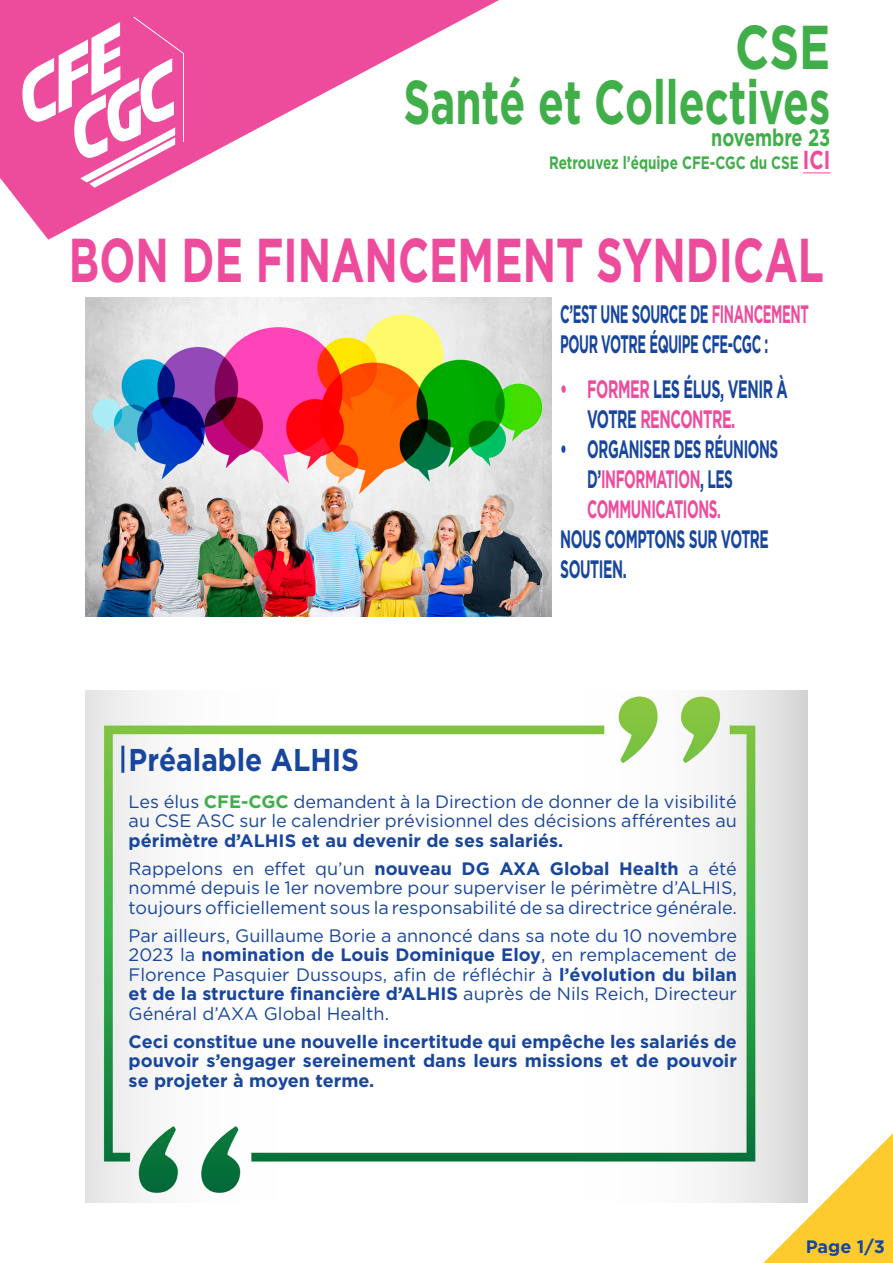
<style>
.page{position:relative;width:893px;height:1263px;background:#fff}
.page>*{position:absolute;margin:0;border:0;box-sizing:border-box;transform-origin:0 0}
.t1{font:700 61.8px "Gotham";color:#ed4c9c;scale:.68 1}
.t2{font:700 61.8px "Gotham";color:#40ae49;scale:.68 1}
.t3{font:700 61.8px "Gotham";color:#40ae49;scale:.75 1}
.t4{font:700 31.5px "Gotham";color:#18469d;scale:.89 1}
.t5{font:700 25.2px/30px "Gotham";letter-spacing:-.03em;color:#18469d;scale:.54 1}
.t6{font:700 25.2px/30px "Gotham";letter-spacing:-.03em;color:#18469d;scale:.52 1}
.t7{font:700 25.2px/30px "Gotham";letter-spacing:-.03em;color:#18469d;scale:.57 1}
.t8{font:700 25.2px/30px "Gotham";letter-spacing:-.03em;color:#18469d;scale:.55 1}
.t9{font:700 24px "Gotham";color:#40ae49;scale:.75 1}
.t10{font:18px/19.5px "Gotham";color:#18469d;text-align:justify}
.t11{font:700 18px/19.5px "Gotham";color:#18469d;text-align:justify}
.t12{font:700 18px "Gotham";color:#40ae49;scale:.75 1}
.s1{font-size:25.95px;color:#ed4c9c}
.s2{color:#ed4c9c}
.s3{font-weight:700;color:#40ae49}
.s4{font-weight:700}
</style>
<div class="page">
<svg style="left:0;top:0;width:499px;height:240px"></svg>
<svg style="left:803px;top:173px;width:27px;height:1px"></svg>
<svg style="left:763px;top:1133px;width:130px;height:130px"></svg>
<svg style="left:22px;top:17px;width:162px;height:171px"></svg>
<img style="left:85px;top:690px;width:723px;height:512px">
<hr style="left:121px;top:746px;width:3px;height:27px;background:#18469d">
<img style="left:85px;top:298px;width:467px;height:319px">
<p class="t3" style="left:735px;top:11px;width:128px">CSE</p>
<p class="t2" style="left:403px;top:67px;width:630px">Santé et Collectives</p>
<p class="t9" style="left:711px;top:124px;width:160px">novembre 23</p>
<p class="t12" style="left:549px;top:153px;width:377px">Retrouvez l’équipe CFE-CGC du CSE <span class="s1">ICI</span></p>
<p class="t1" style="left:69px;top:225px;width:1112px">BON DE FINANCEMENT SYNDICAL</p>
<p class="t6" style="left:560px;top:298px;width:480px">C’EST UNE SOURCE DE <span class="s2">FINANCEMENT<br></span>POUR VOTRE ÉQUIPE CFE-CGC :</p>
<p class="t7" style="left:587px;top:373px;width:354px;text-indent:-27px"><span class="s2">• FORMER</span> LES ÉLUS, VENIR À<br>VOTRE <span class="s2">RENCONTRE.</span></p>
<p class="t5" style="left:587px;top:433px;width:355px;text-indent:-27px">• ORGANISER DES RÉUNIONS<br>D’<span class="s2">INFORMATION</span>, LES<br><span class="s2">COMMUNICATIONS.</span></p>
<p class="t8" style="left:560px;top:523px;width:381px">NOUS COMPTONS SUR VOTRE<br>SOUTIEN.</p>
<p class="t4" style="left:129px;top:741px;width:260px">Préalable ALHIS</p>
<p class="t10" style="left:129px;top:791px;width:610px">Les élus <span class="s3">CFE-CGC</span> demandent à la Direction de donner de la visibilité au CSE ASC sur le calendrier prévisionnel des décisions afférentes au <span class="s4">périmètre d’ALHIS et au devenir de ses salariés.</span></p>
<p class="t10" style="left:129px;top:858px;width:610px">Rappelons en effet qu’un <span class="s4">nouveau DG AXA Global Health</span> a été nommé depuis le 1er novembre pour superviser le périmètre d’ALHIS, toujours officiellement sous la responsabilité de sa directrice générale.</p>
<p class="t10" style="left:129px;top:925px;width:610px">Par ailleurs, Guillaume Borie a annoncé dans sa note du 10 novembre 2023 la <span class="s4">nomination de Louis Dominique Eloy</span>, en remplacement de Florence Pasquier Dussoups, afin de réfléchir à <span class="s4">l’évolution du bilan et de la structure financière d’ALHIS</span> auprès de Nils Reich, Directeur Général d’AXA Global Health.</p>
<p class="t11" style="left:129px;top:1031px;width:610px">Ceci constitue une nouvelle incertitude qui empêche les salariés de pouvoir s’engager sereinement dans leurs missions et de pouvoir se projeter à moyen terme.</p>
<p class="t11" style="left:806px;top:1236px;width:81px">Page 1/3</p>
</div>
